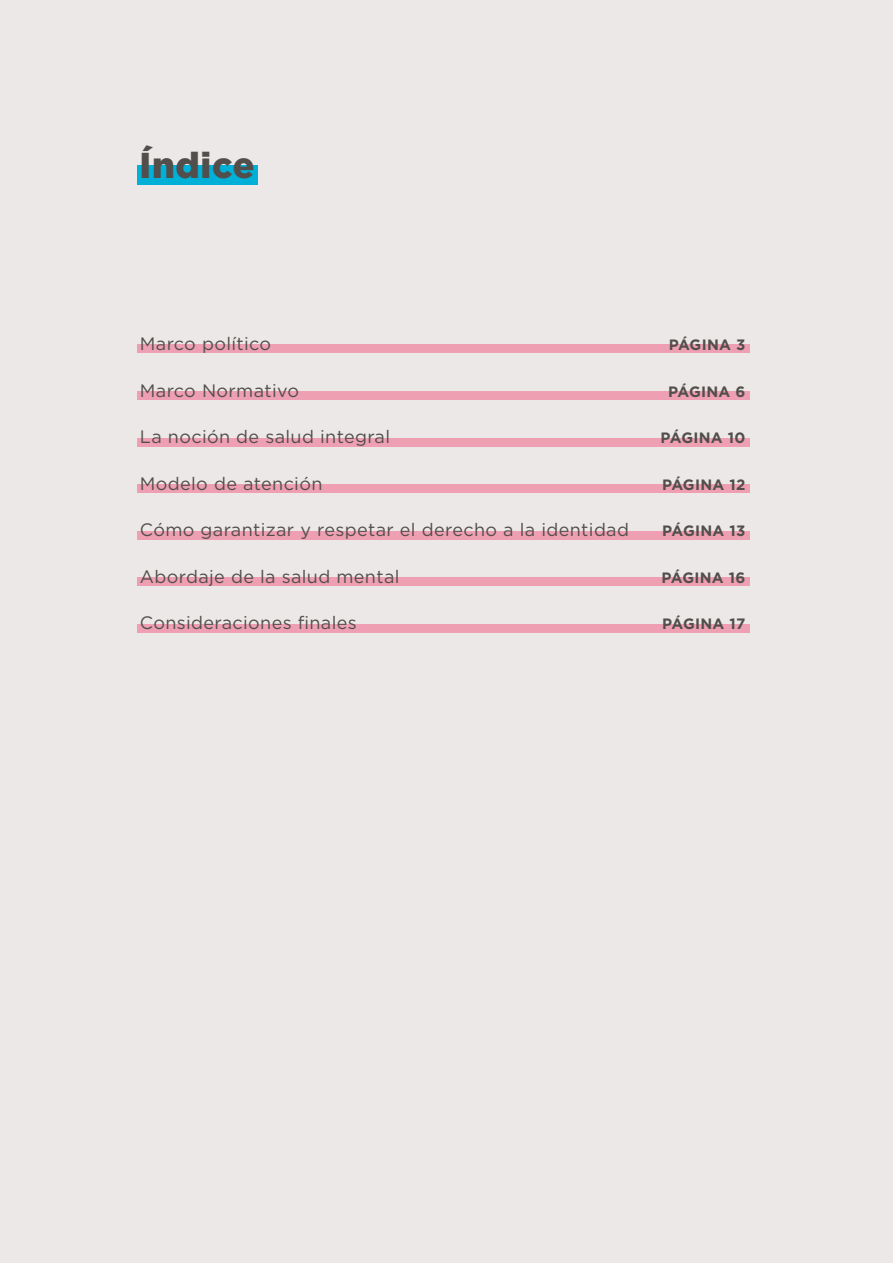
<style>
.page{position:relative;width:893px;height:1263px;background:#ebe8e7}
.page>*{position:absolute;margin:0;border:0;box-sizing:border-box;transform-origin:0 0}
.t1{font:900 36px "Gotham";letter-spacing:.02em;color:#524e4b}
.t2{font:18px "Gotham";letter-spacing:.02em;color:#524e4b}
.t3{font:700 15px "Gotham";letter-spacing:.02em;color:#524e4b}
</style>
<div class="page">
<div style="left:137px;top:165px;width:120px;height:20px;background:#00b0d7"></div>
<div style="left:137px;top:345px;width:612px;height:8px;background:#ee9fb2"></div>
<div style="left:137px;top:391px;width:612px;height:9px;background:#ee9fb2"></div>
<div style="left:137px;top:438px;width:612px;height:8px;background:#ee9fb2"></div>
<div style="left:137px;top:484px;width:612px;height:9px;background:#ee9fb2"></div>
<div style="left:137px;top:531px;width:612px;height:8px;background:#ee9fb2"></div>
<div style="left:137px;top:577px;width:612px;height:9px;background:#ee9fb2"></div>
<div style="left:137px;top:624px;width:612px;height:8px;background:#ee9fb2"></div>
<h1 class="t1" style="left:140px;top:141px;width:117px">Índice</h1>
<p class="t2" style="left:140px;top:332px;width:133px">Marco político</p>
<p class="t2" style="left:140px;top:379px;width:161px">Marco Normativo</p>
<p class="t2" style="left:140px;top:425px;width:252px">La noción de salud integral</p>
<p class="t2" style="left:140px;top:472px;width:184px">Modelo de atención</p>
<p class="t2" style="left:140px;top:518px;width:491px">Cómo garantizar y respetar el derecho a la identidad</p>
<p class="t2" style="left:140px;top:565px;width:261px">Abordaje de la salud mental</p>
<p class="t2" style="left:140px;top:611px;width:218px">Consideraciones finales</p>
<p class="t3" style="left:669px;top:335px;width:78px">PÁGINA 3</p>
<p class="t3" style="left:668px;top:381px;width:79px">PÁGINA 6</p>
<p class="t3" style="left:661px;top:428px;width:86px">PÁGINA 10</p>
<p class="t3" style="left:662px;top:474px;width:85px">PÁGINA 12</p>
<p class="t3" style="left:662px;top:521px;width:85px">PÁGINA 13</p>
<p class="t3" style="left:662px;top:567px;width:85px">PÁGINA 16</p>
<p class="t3" style="left:662px;top:614px;width:85px">PÁGINA 17</p>
</div>
